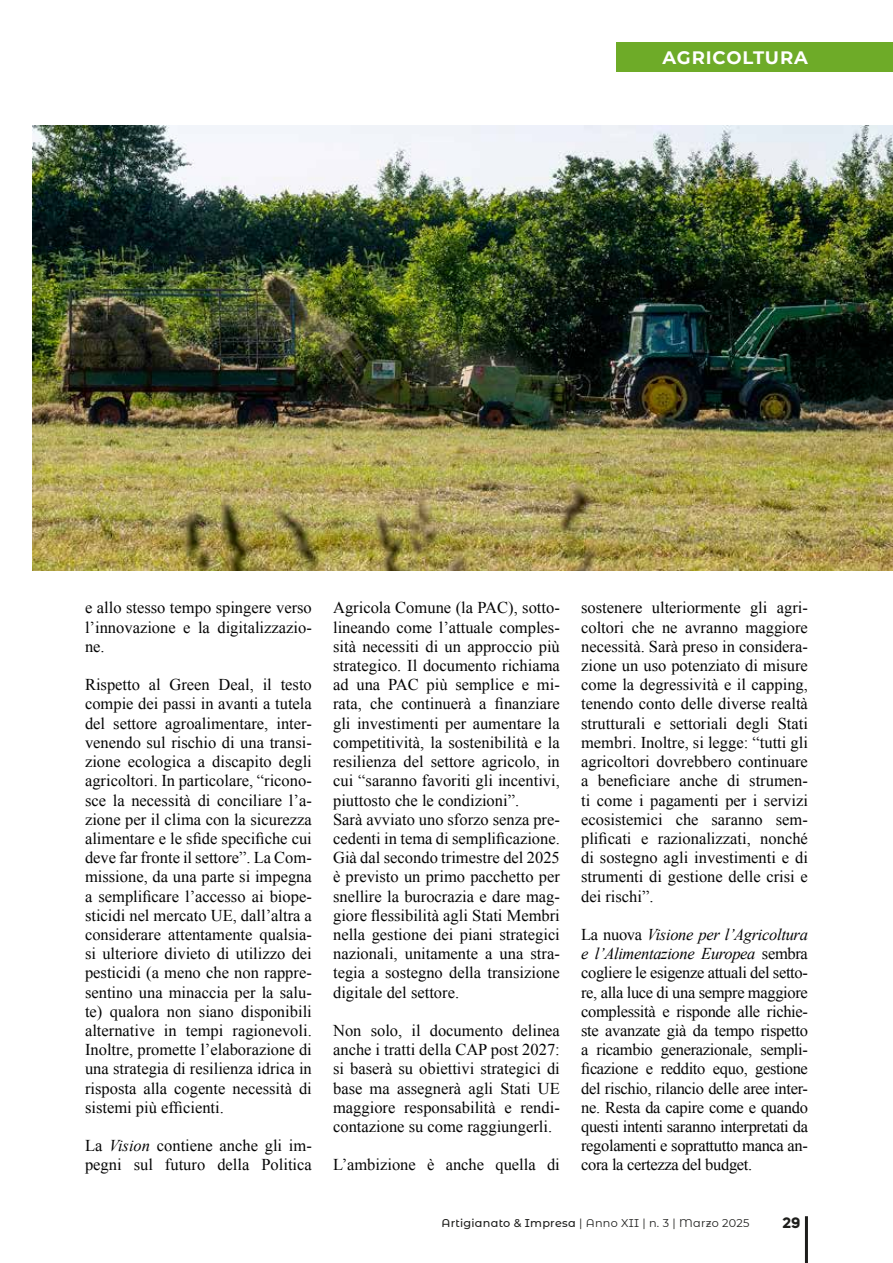
<style>
.page{position:relative;width:893px;height:1263px;background:#fff}
.page>*{position:absolute;margin:0;border:0;box-sizing:border-box;transform-origin:0 0}
.t1{font:700 18px "Montserrat";letter-spacing:.05em;color:#fff}
.t2{font:16.5px/19.2px "Times New Roman";color:#050505;text-align:justify}
.t3{font:700 15px "Mazzard H";color:#1d1d1b}
.t4{font:11.25px "Montserrat Alternates";letter-spacing:.02em;color:#1d1d1b}
.s1{font-style:italic}
.s2{font-weight:500}
</style>
<div class="page">
<hr style="left:805px;top:1216px;width:3px;height:47px;background:#1d1d1b">
<img style="left:33px;top:126px;width:860px;height:445px">
<div style="left:617px;top:43px;width:276px;height:29px;background:#6eab28"></div>
<p class="t1" style="left:662px;top:45px;width:147px">AGRICOLTURA</p>
<p class="t2" style="left:85px;top:598px;width:228px">e allo stesso tempo spingere verso l’innovazione e la digitalizzazio&shy;ne.</p>
<p class="t2" style="left:85px;top:675px;width:228px">Rispetto al Green Deal, il testo compie dei passi in avanti a tutela del settore agroalimentare, inter&shy;venendo sul rischio di una transi&shy;zione ecologica a discapito degli agricoltori. In particolare, “ricono&shy;sce la necessità di conciliare l’a&shy;zione per il clima con la sicurezza alimentare e le sfide specifiche cui deve far fronte il settore”. La Com&shy;missione, da una parte si impegna a semplificare l’accesso ai biope&shy;sticidi nel mercato UE, dall’altra a considerare attentamente qualsia&shy;si ulteriore divieto di utilizzo dei pesticidi (a meno che non rappre&shy;sentino una minaccia per la salu&shy;te) qualora non siano disponibili alternative in tempi ragionevoli.<br>Inoltre, promette l’elaborazione di una strategia di resilienza idrica in risposta alla cogente necessità di sistemi più efficienti.</p>
<p class="t2" style="left:85px;top:1136px;width:228px">La <span class="s1">Vision</span> contiene anche gli im&shy;pegni sul futuro della Politica</p>
<p class="t2" style="left:333px;top:598px;width:228px;text-align:left">Agricola Comune (la PAC), sotto&shy;lineando come l’attuale comples&shy;sità necessiti di un approccio più strategico. Il documento richiama ad una PAC più semplice e mi&shy;rata, che continuerà a finanziare gli investimenti per aumentare la competitività, la sostenibilità e la resilienza del settore agricolo, in cui “saranno favoriti gli incentivi, piuttosto che le condizioni”.<br>Sarà avviato uno sforzo senza pre&shy;cedenti in tema di semplificazione.<br>Già dal secondo trimestre del 2025 è previsto un primo pacchetto per snellire la burocrazia e dare mag&shy;giore flessibilità agli Stati Membri nella gestione dei piani strategici nazionali, unitamente a una stra&shy;tegia a sostegno della transizione digitale del settore.</p>
<p class="t2" style="left:333px;top:1020px;width:228px">Non solo, il documento delinea anche i tratti della CAP post 2027: si baserà su obiettivi strategici di base ma assegnerà agli Stati UE maggiore responsabilità e rendi&shy;contazione su come raggiungerli.</p>
<p class="t2" style="left:333px;top:1155px;width:228px">L’ambizione è anche quella di</p>
<p class="t2" style="left:581px;top:598px;width:228px">sostenere ulteriormente gli agri&shy;coltori che ne avranno maggiore necessità. Sarà preso in considera&shy;zione un uso potenziato di misure come la degressività e il capping, tenendo conto delle diverse realtà strutturali e settoriali degli Stati membri. Inoltre, si legge: “tutti gli agricoltori dovrebbero continuare a beneficiare anche di strumen&shy;ti come i pagamenti per i servizi ecosistemici che saranno sem&shy;plificati e razionalizzati, nonché di sostegno agli investimenti e di strumenti di gestione delle crisi e dei rischi”.</p>
<p class="t2" style="left:581px;top:924px;width:228px">La nuova <span class="s1">Visione per l’Agricoltura e l’Alimentazione Europea</span> sembra cogliere le esigenze attuali del setto&shy;re, alla luce di una sempre maggiore complessità e risponde alle richie&shy;ste avanzate già da tempo rispetto a ricambio generazionale, sempli&shy;ficazione e reddito equo, gestione del rischio, rilancio delle aree inter&shy;ne. Resta da capire come e quando questi intenti saranno interpretati da regolamenti e soprattutto manca an&shy;cora la certezza del budget.</p>
<p class="t4" style="left:442px;top:1215px;width:309px"><span class="s2">Artigianato &amp; Impresa</span> | Anno XII | n. 3 | Marzo 2025</p>
<p class="t3" style="left:782px;top:1212px;width:19px">29</p>
</div>
